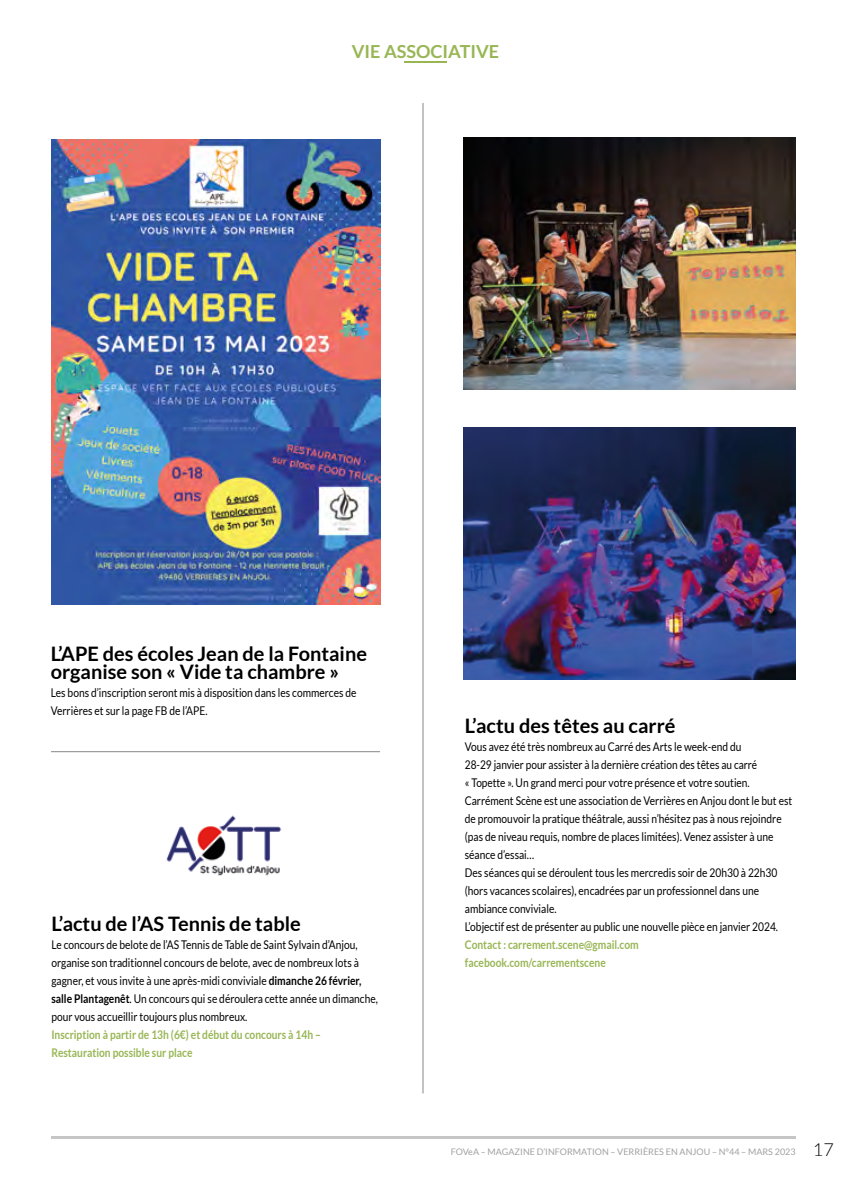
<style>
.page{position:relative;width:851px;height:1191px;background:#fff}
.page>*{position:absolute;margin:0;border:0;box-sizing:border-box;transform-origin:0 0}
.t1{font:700 19.95px/18px "Lato";color:#000}
.t2{font:700 18px "Lato";color:#98b654}
.t3{font:12px/18px "Lato";color:#000;scale:.85 1}
.t4{font:700 12px/18px "Lato";color:#98b654;scale:.85 1}
.t5{font:9px "Lato";color:#a1a1a1}
.s1{font-weight:700}
.s2{font-weight:300;font-size:18px;color:#000}
</style>
<div class="page">
<hr style="left:51px;top:1135px;width:744px;height:3px;background:#c6c6c6">
<hr style="left:51px;top:751px;width:329px;height:1px;background:#878787">
<hr style="left:404px;top:61px;width:42px;height:2px;background:#98b654">
<hr style="left:422px;top:103px;width:1px;height:990px;background:#878787">
<img style="left:166px;top:815px;width:116px;height:61px">
<img style="left:463px;top:138px;width:332px;height:252px">
<img style="left:463px;top:427px;width:332px;height:252px">
<img style="left:51px;top:139px;width:329px;height:465px">
<h2 class="t2" style="left:352px;top:41px;width:149px">VIE ASSOCIATIVE</h2>
<h1 class="t1" style="left:51px;top:644px;width:317px">L’APE des écoles Jean de la Fontaine organise son « Vide ta chambre »</h1>
<p class="t3" style="left:51px;top:684px;width:361px">Les bons d’inscription seront mis à disposition dans les commerces de<br>Verrières et sur la page FB de l’APE.</p>
<h1 class="t1" style="left:51px;top:914px;width:251px">L’actu de l’AS Tennis de table</h1>
<p class="t3" style="left:51px;top:936px;width:385px">Le concours de belote de l’AS Tennis de Table de Saint Sylvain d’Anjou, organise son traditionnel concours de belote, avec de nombreux lots à gagner, et vous invite à une après-midi conviviale <span class="s1">dimanche 26 février, salle Plantagenêt</span>. Un concours qui se déroulera cette année un dimanche, pour vous accueillir toujours plus nombreux.</p>
<p class="t4" style="left:51px;top:1025px;width:318px">Inscription à partir de 13h (6€) et début du concours à 14h –<br>Restauration possible sur place</p>
<h1 class="t1" style="left:465px;top:716px;width:212px">L’actu des têtes au carré</h1>
<p class="t3" style="left:464px;top:738px;width:386px">Vous avez été très nombreux au Carré des Arts le week-end du<br>28-29 janvier pour assister à la dernière création des têtes au carré<br>« Topette ». Un grand merci pour votre présence et votre soutien.<br>Carrément Scène est une association de Verrières en Anjou dont le but est de promouvoir la pratique théâtrale, aussi n’hésitez pas à nous rejoindre (pas de niveau requis, nombre de places limitées). Venez assister à une séance d’essai…<br>Des séances qui se déroulent tous les mercredis soir de 20h30 à 22h30 (hors vacances scolaires), encadrées par un professionnel dans une ambiance conviviale.<br>L’objectif est de présenter au public une nouvelle pièce en janvier 2024.</p>
<p class="t4" style="left:464px;top:935px;width:206px">Contact : carrement.scene@gmail.com facebook.com/carrementscene</p>
<p class="t5" style="left:450px;top:1147px;width:384px">FOVeA – MAGAZINE D’INFORMATION – VERRIÈRES EN ANJOU – N°44 – MARS 2023 <span class="s2">17</span></p>
</div>
